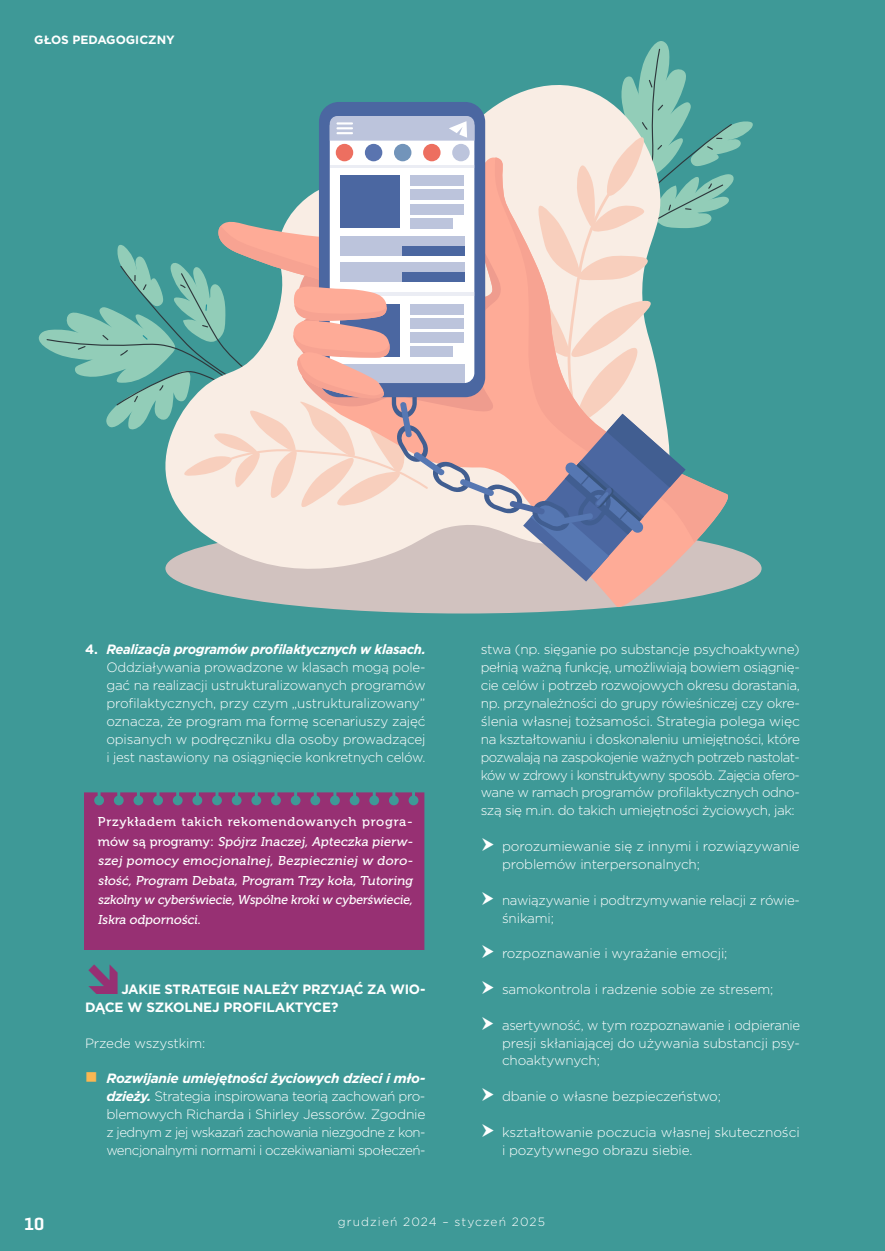
<style>
.page{position:relative;width:885px;height:1251px;background:#fff}
.page>*{position:absolute;margin:0;border:0;box-sizing:border-box;transform-origin:0 0}
.t1{font:600 18px "Geogrotesque";color:#fff}
.t2{font:300 13.5px/17.9px "Gotham";letter-spacing:-.02em;color:#fff;text-align:justify}
.t3{font:700 13.5px/17.9px "Gotham";letter-spacing:-.015em;color:#fff}
.t4{font:italic 12.75px/19.5px "Museo 500";color:#fff}
.t5{font:300 12px "Gotham";letter-spacing:.09em;color:#fff}
.t6{font:700 12px "Gotham";color:#fff}
.s1{font-weight:700}
.s2{font-weight:700;font-style:italic}
.s3{font-style:normal}
.s4{color:#fab752}
</style>
<div class="page">
<div style="left:0;top:0;width:884px;height:1250px;background:#3e9997"></div>
<div style="left:84px;top:792px;width:340px;height:157px;background:#973073"></div>
<svg style="left:218px;top:581px;width:523px;height:33px;fill:#d1c2bf"></svg>
<svg style="left:38px;top:41px;width:715px;height:540px"></svg>
<p class="t6" style="left:34px;top:32px;width:142px">GŁOS PEDAGOGICZNY</p>
<p class="t2" style="left:106px;top:640px;width:321px;text-indent:-21px"><span class="s1">4.</span> <span class="s2">Realizacja programów profilaktycznych w klasach.<br></span>Oddziaływania prowadzone w klasach mogą pole&shy;gać na realizacji ustrukturalizowanych programów profilaktycznych, przy czym „ustrukturalizowany” oznacza, że program ma formę scenariuszy zajęć opisanych w podręczniku dla osoby prowadzącej i jest nastawiony na osiągnięcie konkretnych celów.</p>
<p class="t4" style="left:98px;top:812px;width:318px"><span class="s3">Przykładem takich rekomendowanych progra&shy;m ó w s ą p r o g ra m y :</span> Spójrz Inaczej, Apteczka pierw&shy;szej pomocy emocj onalnej, Bezpieczniej w doro&shy;słość, Program Debata, Program Trzy koła, Tutoring szkolny w cyberświecie,Wspólne kroki w cyberświecie, Iskra odporności.</p>
<p class="t3" style="left:85px;top:979px;width:342px;text-indent:36px">JAKIE STRATEGIE NALEŻY PRZYJĄĆ ZA WIO-<br>DĄCE W SZKOLNEJ PROFILAKTYCE?</p>
<p class="t2" style="left:85px;top:1033px;width:122px">Przede wszystkim:</p>
<p class="t2" style="left:106px;top:1068px;width:321px;text-indent:-21px"><span class="s4">■</span> <span class="s2">Rozwijanie umiejętności życiowych dzieci i mło&shy;dzieży.</span> Strategia inspirowana teorią zachowań pro&shy;blemowych Richarda i Shirley Jessorów. Zgodnie z jednym z jej wskazań zachowania niezgodne z kon&shy;wencjonalnymi normami i oczekiwaniami społeczeń-</p>
<p class="t2" style="left:480px;top:640px;width:320px">stwa (np. sięganie po substancje psychoaktywne) pełnią ważną funkcję, umożliwiają bowiem osiągnię&shy;cie celów i potrzeb rozwojowych okresu dorastania, np. przynależności do grupy rówieśniczej czy okre&shy;ślenia własnej tożsamości. Strategia polega więc na kształtowaniu i doskonaleniu umiejętności, które pozwalają na zaspokojenie ważnych potrzeb nastolat&shy;ków w zdrowy i konstruktywny sposób. Zajęcia ofero&shy;wane w ramach programów profilaktycznych odno&shy;szą się m.in. do takich umiejętności życiowych, jak:</p>
<p class="t2" style="left:502px;top:836px;width:299px">porozumiewanie się z innymi i rozwiązywanie problemów interpersonalnych;</p>
<p class="t2" style="left:502px;top:890px;width:299px">nawiązywanie i podtrzymywanie relacji z rówie&shy;śnikami;</p>
<p class="t2" style="left:502px;top:943px;width:227px">rozpoznawanie i wyrażanie emocji;</p>
<p class="t2" style="left:502px;top:979px;width:273px">samokontrola i radzenie sobie ze stresem;</p>
<p class="t2" style="left:502px;top:1015px;width:300px">asertywność, w tym rozpoznawanie i odpieranie presji skłaniającej do używania substancji psy&shy;choaktywnych;</p>
<p class="t2" style="left:502px;top:1086px;width:220px">dbanie o własne bezpieczeństwo;</p>
<p class="t2" style="left:502px;top:1122px;width:299px">kształtowanie poczucia własnej skuteczności i pozytywnego obrazu siebie.</p>
<h1 class="t1" style="left:24px;top:1212px;width:22px">10</h1>
<p class="t5" style="left:338px;top:1213px;width:208px">grudzień 2024 – styczeń 2025</p>
</div>
